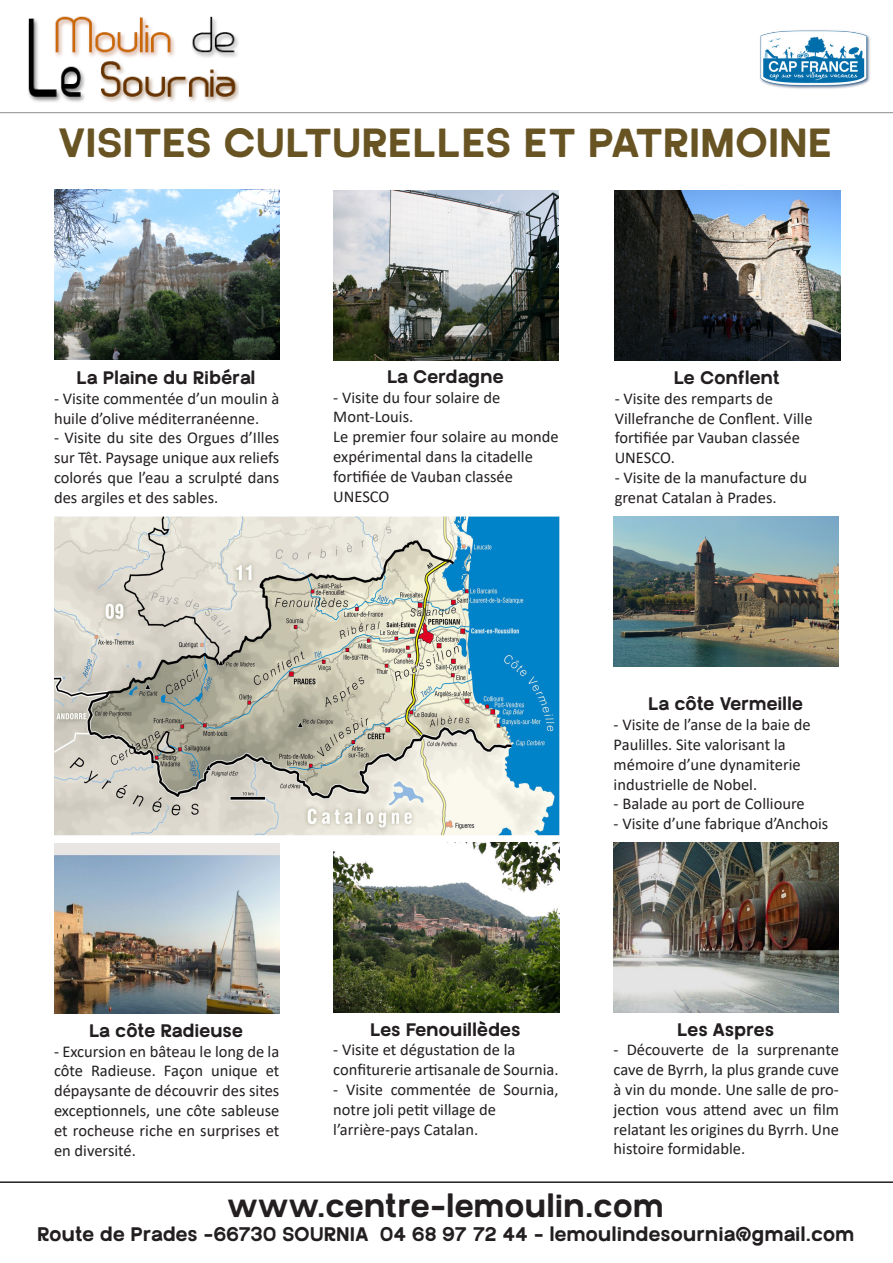
<style>
.page{position:relative;width:893px;height:1263px;background:#fff}
.page>*{position:absolute;margin:0;border:0;box-sizing:border-box;transform-origin:0 0}
.t1{font:40.35px "Starch Raw";color:#685423}
.t2{font:31.5px "Starch Raw";color:#231f20}
.t3{font:19.5px "Starch Raw";color:#231f20}
.t4{font:18px "Starch Raw";color:#231f20}
.t5{font:16.5px/19.8px "Calibri";color:#231f20}
</style>
<div class="page">
<hr style="left:0;top:1181px;width:893px;height:2px;background:#231f20">
<img style="left:760px;top:30px;width:110px;height:59px">
<hr style="left:0;top:112px;width:893px;height:1px;background:#231f20">
<img style="left:28px;top:16px;width:210px;height:86px">
<img style="left:54px;top:517px;width:505px;height:319px">
<img style="left:54px;top:189px;width:225px;height:170px">
<img style="left:333px;top:190px;width:226px;height:170px">
<img style="left:615px;top:190px;width:225px;height:170px">
<img style="left:614px;top:517px;width:225px;height:150px">
<img style="left:54px;top:843px;width:225px;height:170px">
<img style="left:334px;top:842px;width:225px;height:170px">
<img style="left:614px;top:842px;width:225px;height:170px">
<p class="t1" style="left:59px;top:115px;width:776px">VISITES CULTURELLES ET PATRIMOINE</p>
<p class="t4" style="left:77px;top:365px;width:180px">La Plaine du Ribéral</p>
<p class="t5" style="left:54px;top:388px;width:227px">- Visite commentée d’un moulin à huile d’olive méditerranéenne.</p>
<p class="t5" style="left:54px;top:428px;width:227px;text-align:justify">- Visite du site des Orgues d’Illes sur Têt. Paysage unique aux reliefs colorés que l’eau a scrulpté dans des argiles et des sables.</p>
<p class="t4" style="left:388px;top:364px;width:118px">La Cerdagne</p>
<p class="t5" style="left:333px;top:387px;width:169px">- Visite du four solaire de</p>
<p class="t5" style="left:333px;top:407px;width:82px">Mont-Louis.</p>
<p class="t5" style="left:333px;top:426px;width:227px">Le premier four solaire au monde expérimental dans la citadelle</p>
<p class="t5" style="left:333px;top:466px;width:181px">fortifiée de Vauban classée</p>
<p class="t5" style="left:333px;top:486px;width:58px">UNESCO</p>
<p class="t4" style="left:674px;top:365px;width:108px">Le Conflent</p>
<p class="t5" style="left:615px;top:388px;width:160px">- Visite des remparts de</p>
<p class="t5" style="left:615px;top:408px;width:199px">Villefranche de Conflent. Ville</p>
<p class="t5" style="left:615px;top:428px;width:187px">fortifiée par Vauban classée</p>
<p class="t5" style="left:615px;top:447px;width:62px">UNESCO.</p>
<p class="t5" style="left:615px;top:467px;width:194px">- Visite de la manufacture du</p>
<p class="t5" style="left:615px;top:487px;width:164px">grenat Catalan à Prades.</p>
<p class="t4" style="left:649px;top:691px;width:156px">La côte Vermeille</p>
<p class="t5" style="left:614px;top:714px;width:198px">- Visite de l’anse de la baie de</p>
<p class="t5" style="left:614px;top:734px;width:174px">Paulilles. Site valorisant la</p>
<p class="t5" style="left:614px;top:754px;width:189px">mémoire d’une dynamiterie</p>
<p class="t5" style="left:614px;top:774px;width:145px">industrielle de Nobel.</p>
<p class="t5" style="left:614px;top:793px;width:193px">- Balade au port de Collioure</p>
<p class="t5" style="left:614px;top:813px;width:216px">- Visite d’une fabrique d’Anchois</p>
<p class="t4" style="left:90px;top:1018px;width:156px">La côte Radieuse</p>
<p class="t5" style="left:54px;top:1041px;width:227px">- Excursion en bâteau le long de la</p>
<p class="t5" style="left:54px;top:1060px;width:227px;text-align:justify">côte Radieuse. Façon unique et dépaysante de découvrir des sites exceptionnels, une côte sableuse et rocheuse riche en surprises et en diversité.</p>
<p class="t4" style="left:371px;top:1017px;width:152px">Les Fenouillèdes</p>
<p class="t5" style="left:333px;top:1040px;width:184px">- Visite et dégustation de la</p>
<p class="t5" style="left:333px;top:1059px;width:227px">confiturerie artisanale de Sournia.</p>
<p class="t5" style="left:333px;top:1079px;width:227px">- Visite commentée de Sournia, notre joli petit village de</p>
<p class="t5" style="left:333px;top:1119px;width:146px">l’arrière-pays Catalan.</p>
<p class="t4" style="left:678px;top:1017px;width:98px">Les Aspres</p>
<p class="t5" style="left:614px;top:1040px;width:227px;text-align:justify">- Découverte de la surprenante cave de Byrrh, la plus grande cuve à vin du monde. Une salle de pro&shy;jection vous attend avec un film relatant les origines du Byrrh. Une histoire formidable.</p>
<h2 class="t2" style="left:228px;top:1184px;width:438px">www.centre-lemoulin.com</h2>
<p class="t3" style="left:38px;top:1220px;width:819px">Route de Prades -66730 SOURNIA 04 68 97 72 44 - lemoulindesournia@gmail.com</p>
</div>
